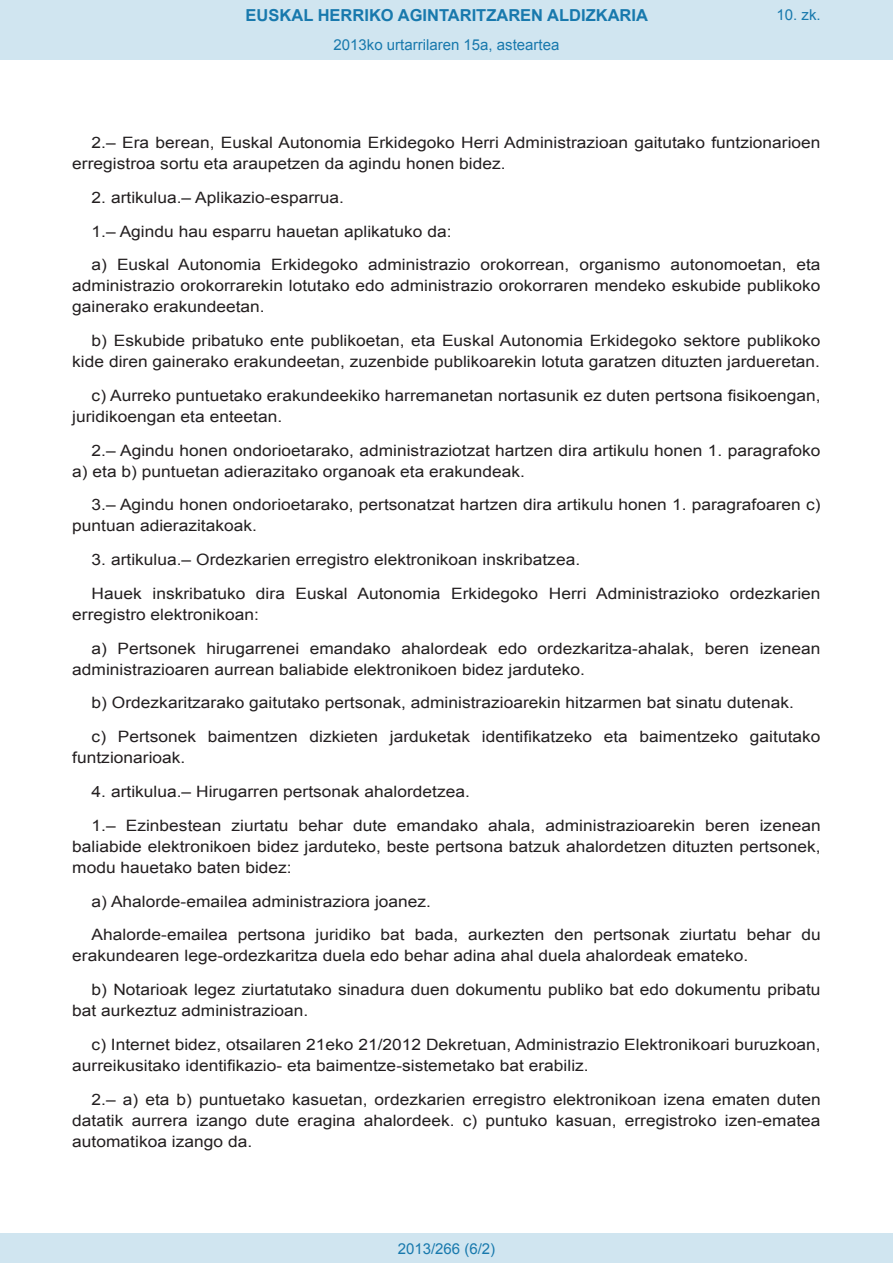
<style>
.page{position:relative;width:893px;height:1263px;background:#fff}
.page>*{position:absolute;margin:0;border:0;box-sizing:border-box;transform-origin:0 0}
.t1{font:700 16.5px "Arial";color:#1879ad}
.BOPVDetalle{font:15.6px/21px "Arial";color:#231f20;scale:1.11 1}
.Paginacion_Centro{font:15px "Arial";color:#1879ad}
</style>
<div class="page">
<div style="left:0;top:0;width:893px;height:60px;background:#d0e5f0"></div>
<div style="left:0;top:1233px;width:893px;height:30px;background:#d0e5f0"></div>
<p class="t1" style="left:246px;top:4px;width:404px">EUSKAL HERRIKO AGINTARITZAREN ALDIZKARIA</p>
<p class="Paginacion_Centro" style="left:333px;top:35px;width:227px">2013ko urtarrilaren 15a, asteartea</p>
<p class="Paginacion_Centro" style="left:776px;top:5px;width:46px">10. zk.</p>
<p class="BOPVDetalle" style="left:72px;top:132px;width:676px;text-indent:19px">2.– Era berean, Euskal Autonomia Erkidegoko Herri Administrazioan gaitutako funtzionarioen erregistroa sortu eta araupetzen da agindu honen bidez.</p>
<p class="BOPVDetalle" style="left:92px;top:187px;width:229px">2. artikulua.– Aplikazio-esparrua.</p>
<p class="BOPVDetalle" style="left:92px;top:221px;width:326px">1.– Agindu hau esparru hauetan aplikatuko da:</p>
<p class="BOPVDetalle" style="left:72px;top:255px;width:676px;text-align:justify;text-indent:19px">a) Euskal Autonomia Erkidegoko administrazio orokorrean, organismo autonomoetan, eta administrazio orokorrarekin lotutako edo administrazio orokorraren mendeko eskubide publikoko gainerako erakundeetan.</p>
<p class="BOPVDetalle" style="left:72px;top:330px;width:676px;text-align:right">b) Eskubide pribatuko ente publikoetan, eta Euskal Autonomia Erkidegoko sektore publikoko kide diren gainerako erakundeetan, zuzenbide publikoarekin lotuta garatzen dituzten jardueretan.</p>
<p class="BOPVDetalle" style="left:72px;top:385px;width:676px;text-indent:19px">c) Aurreko puntuetako erakundeekiko harremanetan nortasunik ez duten pertsona fisikoengan, juridikoengan eta enteetan.</p>
<p class="BOPVDetalle" style="left:72px;top:440px;width:676px;text-indent:19px">2.– Agindu honen ondorioetarako, administraziotzat hartzen dira artikulu honen 1. paragrafoko a) eta b) puntuetan adierazitako organoak eta erakundeak.</p>
<p class="BOPVDetalle" style="left:72px;top:495px;width:676px;text-indent:19px">3.– Agindu honen ondorioetarako, pertsonatzat hartzen dira artikulu honen 1. paragrafoaren c) puntuan adierazitakoak.</p>
<p class="BOPVDetalle" style="left:92px;top:549px;width:442px">3. artikulua.– Ordezkarien erregistro elektronikoan inskribatzea.</p>
<p class="BOPVDetalle" style="left:72px;top:583px;width:676px;text-indent:19px">Hauek inskribatuko dira Euskal Autonomia Erkidegoko Herri Administrazioko ordezkarien erregistro elektronikoan:</p>
<p class="BOPVDetalle" style="left:72px;top:638px;width:676px;text-indent:19px">a) Pertsonek hirugarrenei emandako ahalordeak edo ordezkaritza-ahalak, beren izenean administrazioaren aurrean baliabide elektronikoen bidez jarduteko.</p>
<p class="BOPVDetalle" style="left:92px;top:693px;width:634px">b) Ordezkaritzarako gaitutako pertsonak, administrazioarekin hitzarmen bat sinatu dutenak.</p>
<p class="BOPVDetalle" style="left:72px;top:726px;width:676px;text-indent:19px">c) Pertsonek baimentzen dizkieten jarduketak identifikatzeko eta baimentzeko gaitutako funtzionarioak.</p>
<p class="BOPVDetalle" style="left:92px;top:781px;width:342px">4. artikulua.– Hirugarren pertsonak ahalordetzea.</p>
<p class="BOPVDetalle" style="left:72px;top:815px;width:676px;text-align:justify;text-indent:19px">1.– Ezinbestean ziurtatu behar dute emandako ahala, administrazioarekin beren izenean baliabide elektronikoen bidez jarduteko, beste pertsona batzuk ahalordetzen dituzten pertsonek, modu hauetako baten bidez:</p>
<p class="BOPVDetalle" style="left:92px;top:891px;width:307px">a) Ahalorde-emailea administraziora joanez.</p>
<p class="BOPVDetalle" style="left:72px;top:924px;width:676px;text-indent:19px">Ahalorde-emailea pertsona juridiko bat bada, aurkezten den pertsonak ziurtatu behar du erakundearen lege-ordezkaritza duela edo behar adina ahal duela ahalordeak emateko.</p>
<p class="BOPVDetalle" style="left:72px;top:979px;width:676px;text-indent:19px">b) Notarioak legez ziurtatutako sinadura duen dokumentu publiko bat edo dokumentu pribatu bat aurkeztuz administrazioan.</p>
<p class="BOPVDetalle" style="left:72px;top:1034px;width:676px;text-indent:19px">c) Internet bidez, otsailaren 21eko 21/2012 Dekretuan, Administrazio Elektronikoari buruzkoan, aurreikusitako identifikazio- eta baimentze-sistemetako bat erabiliz.</p>
<p class="BOPVDetalle" style="left:72px;top:1089px;width:676px;text-align:justify;text-indent:19px">2.– a) eta b) puntuetako kasuetan, ordezkarien erregistro elektronikoan izena ematen duten datatik aurrera izango dute eragina ahalordeek. c) puntuko kasuan, erregistroko izen-ematea automatikoa izango da.</p>
<p class="Paginacion_Centro" style="left:398px;top:1238px;width:99px">2013/266 (6/2)</p>
</div>
